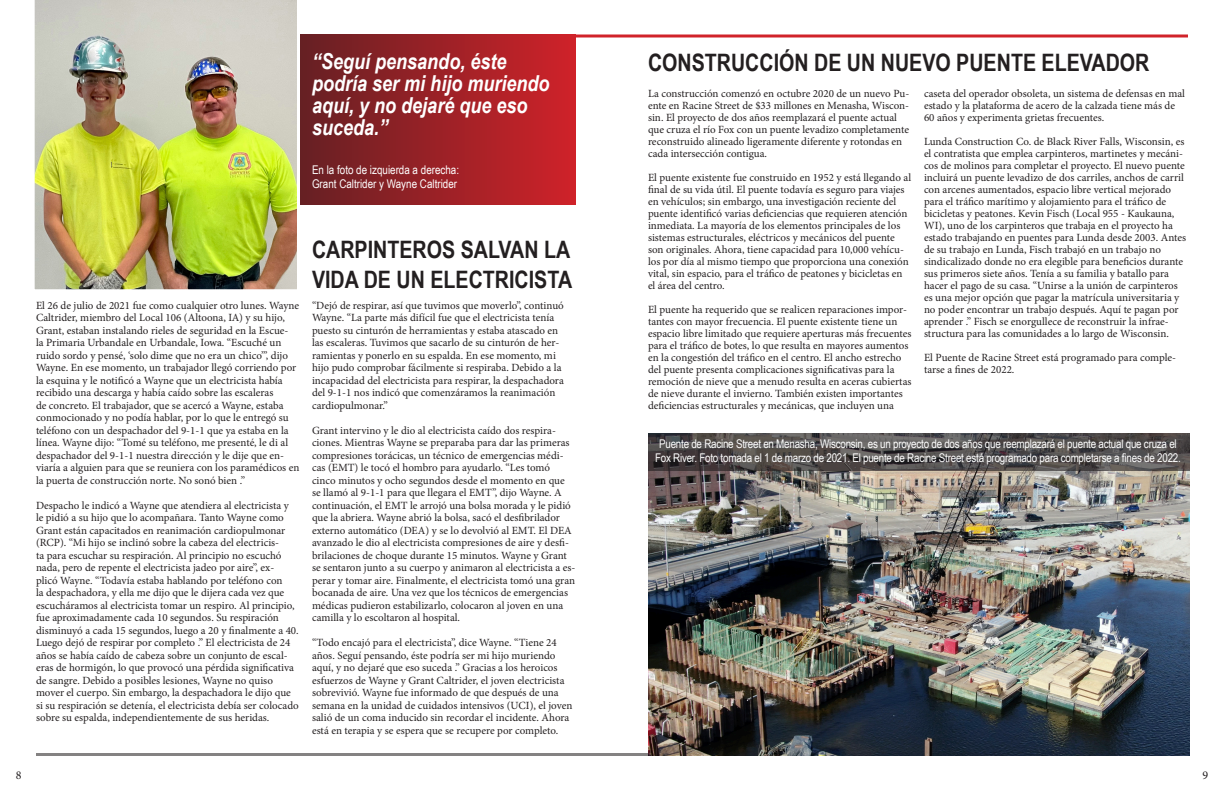
<style>
.page{position:relative;width:1224px;height:792px;background:#fff}
.page>*{position:absolute;margin:0;border:0;box-sizing:border-box;transform-origin:0 0}
.t1{font:700 24px/30px "Arial Narrow";color:#231f20}
.t2{font:italic 700 22px/22px "Arial Narrow";color:#fff}
.t3{font:12px/14px "Arial Narrow";letter-spacing:-.02em;color:#fff;text-align:center}
.t4{font:12px "Arial Narrow";color:#fff}
.t5{font:12px "Minion Pro";color:#231f20}
.t6{font:11px/12.5px "Minion Pro";color:#231f20}
</style>
<div class="page">
<hr style="left:36px;top:753px;width:1152px;height:3px;background:#231f20">
<div style="left:298px;top:34px;width:278px;height:172px;background:linear-gradient(to right,#652023,#cf2229)"></div>
<img style="left:34px;top:0;width:266px;height:290px">
<svg style="left:576px;top:34px;width:612px;height:4px;background:#dc595f"></svg>
<img style="left:648px;top:471px;width:541px;height:285px">
<svg style="left:648px;top:434px;width:541px;height:37px;background:#4f4c4b"></svg>
<p class="t2" style="left:312px;top:49px;width:196px">“Seguí pensando, éste</p>
<p class="t2" style="left:312px;top:71px;width:239px">podría ser mi hijo muriendo aquí, y no dejaré que eso suceda.”</p>
<p class="t4" style="left:312px;top:161px;width:149px">En la foto de izquierda a derecha:</p>
<p class="t4" style="left:312px;top:175px;width:147px">Grant Caltrider y Wayne Caltrider</p>
<p class="t6" style="left:36px;top:299px;width:265px">El 26 de julio de 2021 fue como cualquier otro lunes. Wayne Caltrider, miembro del Local 106 (Altoona, IA) y su hijo, Grant, estaban instalando rieles de seguridad en la Escue-<br>la Primaria Urbandale en Urbandale, Iowa. “Escuché un ruido sordo y pensé, ‘solo dime que no era un chico’”, dijo Wayne. En ese momento, un trabajador llegó corriendo por la esquina y le notificó a Wayne que un electricista había recibido una descarga y había caído sobre las escaleras<br>de concreto. El trabajador, que se acercó a Wayne, estaba conmocionado y no podía hablar, por lo que le entregó su teléfono con un despachador del 9-1-1 que ya estaba en la línea. Wayne dijo: “Tomé su teléfono, me presenté, le di al despachador del 9-1-1 nuestra dirección y le dije que en&shy;viaría a alguien para que se reuniera con los paramédicos en la puerta de construcción norte. No sonó bien .”</p>
<p class="t6" style="left:36px;top:499px;width:264px">Despacho le indicó a Wayne que atendiera al electricista y le pidió a su hijo que lo acompañara. Tanto Wayne como Grant están capacitados en reanimación cardiopulmonar (RCP). “Mi hijo se inclinó sobre la cabeza del electricis-<br>ta para escuchar su respiración. Al principio no escuchó nada, pero de repente el electricista jadeo por aire”, ex-<br>plicó Wayne. “Todavía estaba hablando por teléfono con<br>la despachadora, y ella me dijo que le dijera cada vez que escucháramos al electricista tomar un respiro. Al principio, fue aproximadamente cada 10 segundos. Su respiración disminuyó a cada 15 segundos, luego a 20 y finalmente a 40.<br>Luego dejó de respirar por completo .” El electricista de 24 años se había caído de cabeza sobre un conjunto de escal&shy;eras de hormigón, lo que provocó una pérdida significativa de sangre. Debido a posibles lesiones, Wayne no quiso mover el cuerpo. Sin embargo, la despachadora le dijo que si su respiración se detenía, el electricista debía ser colocado sobre su espalda, independientemente de sus heridas.</p>
<p class="t1" style="left:312px;top:233px;width:262px">CARPINTEROS SALVAN LA<br>VIDA DE UN ELECTRICISTA</p>
<p class="t6" style="left:312px;top:299px;width:253px">“Dejó de respirar, así que tuvimos que moverlo”, continuó Wayne. “La parte más difícil fue que el electricista tenía puesto su cinturón de herramientas y estaba atascado en las escaleras. Tuvimos que sacarlo de su cinturón de her&shy;ramientas y ponerlo en su espalda. En ese momento, mi hijo pudo comprobar fácilmente si respiraba. Debido a la incapacidad del electricista para respirar, la despachadora del 9-1-1 nos indicó que comenzáramos la reanimación cardiopulmonar.”</p>
<p class="t6" style="left:312px;top:424px;width:265px">Grant intervino y le dio al electricista caído dos respira&shy;ciones. Mientras Wayne se preparaba para dar las primeras compresiones torácicas, un técnico de emergencias médi&shy;cas (EMT) le tocó el hombro para ayudarlo. “Les tomó cinco minutos y ocho segundos desde el momento en que se llamó al 9-1-1 para que llegara el EMT”, dijo Wayne. A continuación, el EMT le arrojó una bolsa morada y le pidió que la abriera. Wayne abrió la bolsa, sacó el desfibrilador externo automático (DEA) y se lo devolvió al EMT. El DEA avanzado le dio al electricista compresiones de aire y desfi&shy;brilaciones de choque durante 15 minutos. Wayne y Grant se sentaron junto a su cuerpo y animaron al electricista a es&shy;perar y tomar aire. Finalmente, el electricista tomó una gran bocanada de aire. Una vez que los técnicos de emergencias médicas pudieron estabilizarlo, colocaron al joven en una camilla y lo escoltaron al hospital.</p>
<p class="t6" style="left:312px;top:637px;width:262px">“Todo encajó para el electricista”, dice Wayne. “Tiene 24 años. Seguí pensando, éste podría ser mi hijo muriendo aquí, y no dejaré que eso suceda .” Gracias a los heroicos esfuerzos de Wayne y Grant Caltrider, el joven electricista sobrevivió. Wayne fue informado de que después de una semana en la unidad de cuidados intensivos (UCI), el joven salió de un coma inducido sin recordar el incidente. Ahora está en terapia y se espera que se recupere por completo.</p>
<p class="t1" style="left:648px;top:46px;width:503px">CONSTRUCCIÓN DE UN NUEVO PUENTE ELEVADOR</p>
<p class="t6" style="left:648px;top:87px;width:263px;line-height:12px">La construcción comenzó en octubre 2020 de un nuevo Pu&shy;ente en Racine Street de $33 millones en Menasha, Wiscon&shy;sin. El proyecto de dos años reemplazará el puente actual que cruza el río Fox con un puente levadizo completamente reconstruido alineado ligeramente diferente y rotondas en cada intersección contigua.</p>
<p class="t6" style="left:648px;top:171px;width:265px;line-height:12px">El puente existente fue construido en 1952 y está llegando al final de su vida útil. El puente todavía es seguro para viajes en vehículos; sin embargo, una investigación reciente del puente identificó varias deficiencias que requieren atención inmediata. La mayoría de los elementos principales de los sistemas estructurales, eléctricos y mecánicos del puente son originales. Ahora, tiene capacidad para 10,000 vehícu&shy;los por día al mismo tiempo que proporciona una conexión vital, sin espacio, para el tráfico de peatones y bicicletas en el área del centro.</p>
<p class="t6" style="left:648px;top:303px;width:265px;line-height:12px">El puente ha requerido que se realicen reparaciones impor&shy;tantes con mayor frecuencia. El puente existente tiene un espacio libre limitado que requiere aperturas más frecuentes para el tráfico de botes, lo que resulta en mayores aumentos en la congestión del tráfico en el centro. El ancho estrecho del puente presenta complicaciones significativas para la remoción de nieve que a menudo resulta en aceras cubiertas de nieve durante el invierno. También existen importantes deficiencias estructurales y mecánicas, que incluyen una</p>
<p class="t6" style="left:924px;top:87px;width:263px;line-height:12px">caseta del operador obsoleta, un sistema de defensas en mal estado y la plataforma de acero de la calzada tiene más de<br>60 años y experimenta grietas frecuentes.</p>
<p class="t6" style="left:924px;top:135px;width:264px;line-height:12px">Lunda Construction Co. de Black River Falls, Wisconsin, es el contratista que emplea carpinteros, martinetes y mecáni&shy;cos de molinos para completar el proyecto. El nuevo puente incluirá un puente levadizo de dos carriles, anchos de carril con arcenes aumentados, espacio libre vertical mejorado para el tráfico marítimo y alojamiento para el tráfico de bicicletas y peatones. Kevin Fisch (Local 955 - Kaukauna, WI), uno de los carpinteros que trabaja en el proyecto ha estado trabajando en puentes para Lunda desde 2003. Antes de su trabajo en Lunda, Fisch trabajó en un trabajo no sindicalizado donde no era elegible para beneficios durante sus primeros siete años. Tenía a su familia y batallo para hacer el pago de su casa. “Unirse a la unión de carpinteros es una mejor opción que pagar la matrícula universitaria y no poder encontrar un trabajo después. Aquí te pagan por aprender .” Fisch se enorgullece de reconstruir la infrae&shy;structura para las comunidades a lo largo de Wisconsin.</p>
<p class="t6" style="left:924px;top:351px;width:254px;line-height:12px">El Puente de Racine Street está programado para comple&shy;tarse a fines de 2022.</p>
<p class="t3" style="left:655px;top:437px;width:527px">Puente de Racine Street en Menasha, Wisconsin, es un proyecto de dos años que reemplazará el puente actual que cruza el<br>Fox River. Foto tomada el 1 de marzo de 2021. El puente de Racine Street está programado para completarse a fines de 2022.</p>
<p class="t5" style="left:16px;top:767px;width:7px">8</p>
<p class="t5" style="left:1202px;top:767px;width:7px">9</p>
</div>
